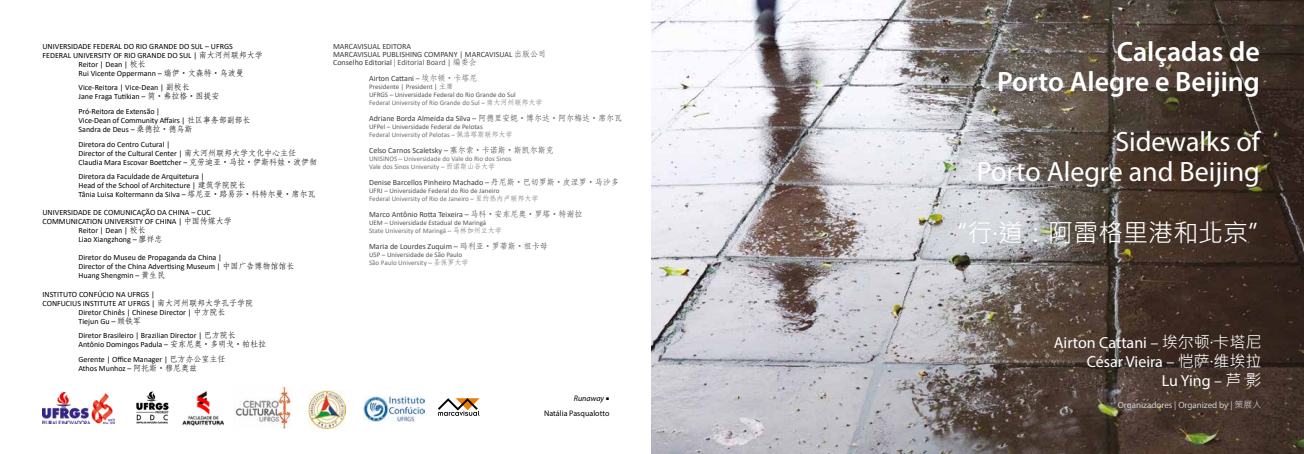
<style>
.page{position:relative;width:1304px;height:454px;background:#fff}
.page>*{position:absolute;margin:0;border:0;box-sizing:border-box;transform-origin:0 0}
.t1{font:28px/30px "Myriad Pro";color:#fff;text-align:right}
.t2{font:600 28px/30px "Myriad Pro";color:#fff;text-align:right}
.t3{font:25px "Microsoft Jheng Hei";color:#fff}
.t4{font:16px/19.2px "Myriad Pro";color:#fff;text-align:right}
.t5{font:9px "Myriad Pro";color:#d0d0d0}
.t6{font:8px/9px "Calibri";color:#000}
.t7{font:8px/8px "Calibri";color:#3c3c3b}
.t8{font:8px/15px "Myriad Pro";letter-spacing:.005em;color:#000;text-align:right}
.t9{font:7px/8px "Calibri";color:#575756}
.t10{font:7px/8px "Calibri";color:#706f6f}
.s1{font-family:"Adobe Fangsong Std"}
.s2{font-family:"Minion Pro";color:#706f6f}
.s3{color:#575756}
.s4{font-family:"Adobe Fangsong Std";color:#575756}
.s5{color:#706f6f}
.s6{font-family:"Adobe Fangsong Std";color:#706f6f}
.s7{font-style:italic}
.s8{font-family:"Minion Pro";font-size:9px}
.s9{font-family:"Microsoft Jheng Hei"}
</style>
<div class="page">
<img style="left:652px;top:0;width:652px;height:454px">
<svg style="left:438px;top:398px;width:42px;height:17px"></svg>
<img style="left:43px;top:392px;width:72px;height:31px">
<img style="left:136px;top:391px;width:33px;height:33px">
<img style="left:182px;top:391px;width:41px;height:34px">
<img style="left:364px;top:396px;width:61px;height:25px">
<img style="left:308px;top:390px;width:38px;height:38px">
<img style="left:235px;top:386px;width:56px;height:42px">
<p class="t6" style="left:43px;top:41px;width:192px">UNIVERSIDADE FEDERAL DO RIO GRANDE DO SUL – UFRGS</p>
<p class="t6" style="left:43px;top:50px;width:222px">FEDERAL UNIVERSITY OF RIO GRANDE DO SUL | <span class="s1">南大河州联邦大学</span></p>
<p class="t6" style="left:79px;top:59px;width:69px">Reitor | Dean | <span class="s1">校长</span></p>
<p class="t6" style="left:79px;top:68px;width:167px">Rui Vicente Oppermann – <span class="s1">瑞伊·文森特·乌波曼</span></p>
<p class="t6" style="left:79px;top:83px;width:143px">Vice-Reitora | Vice-Dean | <span class="s1">副校长<br></span>Jane Fraga Tutikian – <span class="s1">简·弗拉格·图提安</span></p>
<p class="t6" style="left:79px;top:107px;width:173px">Pró-Reitora de Extensão |<br>Vice-Dean of Community Affairs | <span class="s1">社区事务部副部长<br></span>Sandra de Deus – <span class="s1">桑德拉·德乌斯</span></p>
<p class="t6" style="left:79px;top:139px;width:240px">Diretora do Centro Cutural |<br>Director of the Cultural Center | <span class="s1">南大河州联邦大学文化中心主任<br></span>Claudia Mara Escovar Boettcher – <span class="s1">克劳迪亚·马拉·伊斯科娃·波伊彻</span></p>
<p class="t6" style="left:79px;top:172px;width:238px">Diretora da Faculdade de Arquitetura |<br>Head of the School of Architecture | <span class="s1">建筑学院院长<br></span>Tânia Luisa Koltermann da Silva – <span class="s1">塔尼亚·路易莎·科特尔曼·席尔瓦</span></p>
<p class="t6" style="left:43px;top:208px;width:170px">UNIVERSIDADE DE COMUNICAÇÃO DA CHINA – CUC</p>
<p class="t6" style="left:43px;top:217px;width:191px">COMMUNICATION UNIVERSITY OF CHINA | <span class="s1">中国传媒大学</span></p>
<p class="t6" style="left:79px;top:226px;width:69px">Reitor | Dean | <span class="s1">校长</span></p>
<p class="t6" style="left:79px;top:235px;width:85px">Liao Xiangzhong – <span class="s1">廖祥忠</span></p>
<p class="t6" style="left:79px;top:253px;width:217px">Diretor do Museu de Propaganda da China |<br>Director of the China Advertising Museum | <span class="s1">中国广告博物馆馆长<br></span>Huang Shengmin – <span class="s1">黄生民</span></p>
<p class="t6" style="left:43px;top:289px;width:114px">INSTITUTO CONFÚCIO NA UFRGS |</p>
<p class="t6" style="left:43px;top:298px;width:212px">CONFUCIUS INSTITUTE AT UFRGS | <span class="s1">南大河州联邦大学孔子学院</span></p>
<p class="t6" style="left:79px;top:307px;width:148px">Diretor Chinês | Chinese Director | <span class="s1">中方院长</span></p>
<p class="t6" style="left:79px;top:316px;width:64px">Tiejun Gu – <span class="s1">顾铁军</span></p>
<p class="t6" style="left:79px;top:331px;width:189px">Diretor Brasileiro | Brazilian Director | <span class="s1">巴方院长<br></span>Antônio Domingos Padula – <span class="s1">安东尼奥·多明戈·帕杜拉</span></p>
<p class="t6" style="left:79px;top:354px;width:149px">Gerente | Office Manager | <span class="s1">巴方办公室主任<br></span>Athos Munhoz – <span class="s1">阿托斯·穆尼奥兹</span></p>
<p class="t7" style="left:333px;top:42px;width:215px">MARCAVISUAL EDITORA<br>MARCAVISUAL PUBLISHING COMPANY | MARCAVISUAL <span class="s1">出版公司<br></span>Conselho Editorial <span class="s2">|</span> <span class="s3">Editorial Board |</span> <span class="s4">编委会</span></p>
<p class="t7" style="left:369px;top:74px;width:110px">Airton Cattani <span class="s3">–</span> <span class="s4">埃尔顿·卡塔尼</span></p>
<p class="t9" style="left:369px;top:82px;width:175px">Presidente | President | <span class="s1">主席<br></span>UFRGS – Universidade Federal do Rio Grande do Sul<br><span class="s5">Federal University of Rio Grande do Sul –</span> <span class="s6">南大河州联邦大学</span></p>
<p class="t7" style="left:369px;top:114px;width:255px">Adriane Borda Almeida da Silva – <span class="s1">阿德里安妮·博尔达·阿尔梅达·席尔瓦</span></p>
<p class="t9" style="left:369px;top:122px;width:145px">UFPel – Universidade Federal de Pelotas<br><span class="s5">Federal University of Pelotas –</span> <span class="s6">佩洛塔斯联邦大学</span></p>
<p class="t7" style="left:369px;top:146px;width:186px">Celso Carnos Scaletsky – <span class="s1">塞尔索·卡诺斯·斯凯尔斯克</span></p>
<p class="t10" style="left:369px;top:154px;width:144px">UNISINOS – Universidade do Vale do Rio dos Sinos<br>Vale dos Sinos University – <span class="s1">西诺斯山谷大学</span></p>
<p class="t7" style="left:369px;top:178px;width:251px">Denise Barcellos Pinheiro Machado – <span class="s1">丹尼斯·巴切罗斯·皮涅罗·马沙多</span></p>
<p class="t9" style="left:369px;top:186px;width:171px">UFRJ – Universidade Federal do Rio de Janeiro<br><span class="s5">Federal University of Rio de Janeiro –</span> <span class="s6">里约热内卢联邦大学</span></p>
<p class="t7" style="left:369px;top:210px;width:215px">Marco Antônio Rotta Teixeira – <span class="s1">马科·安东尼奥·罗塔·特谢拉</span></p>
<p class="t9" style="left:369px;top:218px;width:134px">UEM – Universidade Estadual de Maringá<br><span class="s5">State University of Maringá –</span> <span class="s6">马林加州立大学</span></p>
<p class="t7" style="left:369px;top:242px;width:180px">Maria de Lourdes Zuquim – <span class="s1">玛利亚·罗蒂斯·祖卡母</span></p>
<p class="t9" style="left:369px;top:250px;width:101px">USP – Universidade de São Paulo<br><span class="s5">São Paulo University –</span> <span class="s6">圣保罗大学</span></p>
<p class="t8" style="left:544px;top:391px;width:67px"><span class="s7">Runaway</span> <span class="s8">■<br></span>Natália Pasqualotto</p>
<h1 class="t2" style="left:997px;top:36px;width:264px">Calçadas de<br>Porto Alegre e Beijing</h1>
<h1 class="t1" style="left:977px;top:126px;width:284px">Sidewalks of<br>Porto Alegre and Beijing</h1>
<h2 class="t3" style="left:942px;top:217px;width:332px">“行·道：阿雷格里港和北京”</h2>
<h3 class="t4" style="left:1054px;top:332px;width:209px">Airton Cattani – <span class="s9">埃尔顿·卡塔尼<br></span>César Vieira – <span class="s9">恺萨·维埃拉<br></span>Lu Ying – <span class="s9">芦 影</span></h3>
<p class="t5" style="left:1118px;top:399px;width:145px">Organizadores | Organized by | <span class="s9">策展人</span></p>
</div>
